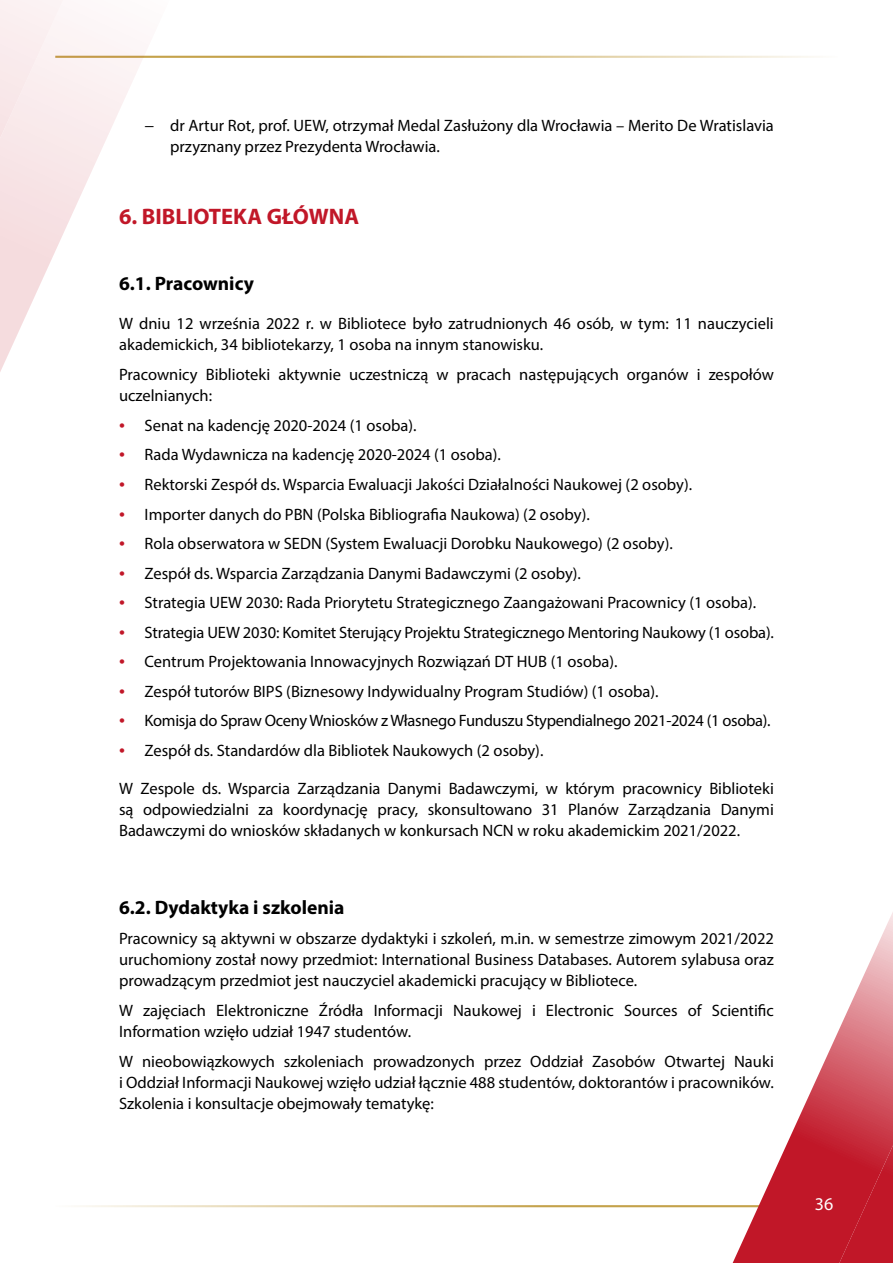
<style>
.page{position:relative;width:893px;height:1263px;background:#fff}
.page>*{position:absolute;margin:0;border:0;box-sizing:border-box;transform-origin:0 0}
.t1{font:700 22.5px "Myriad Pro";color:#c11728}
.t2{font:700 19.5px "Myriad Pro";color:#000}
.t3{font:18px "Myriad Pro";color:#fff}
.t4{font:16.5px/21px "Myriad Pro";color:#000}
.t5{font:16.5px "Myriad Pro";letter-spacing:-.02em;color:#000}
.s1{font-size:21px;color:#c11728}
</style>
<div class="page">
<hr style="left:55px;top:56px;width:783px;height:2px;background:#c4a24b">
<hr style="left:55px;top:1205px;width:776px;height:2px;background:#c4a24b">
<svg style="left:103px;top:42px;width:74px;height:104px"></svg>
<svg style="left:0;top:0;width:103px;height:372px"></svg>
<svg style="left:716px;top:912px;width:177px;height:351px"></svg>
<p class="t4" style="left:170px;top:115px;width:605px;text-indent:-25px">− dr Artur Rot, prof. UEW, otrzymał Medal Zasłużony dla Wrocławia – Merito De Wratislavia przyznany przez Prezydenta Wrocławia.</p>
<h1 class="t1" style="left:119px;top:202px;width:242px">6. BIBLIOTEKA GŁÓWNA</h1>
<p class="t2" style="left:119px;top:271px;width:136px">6.1. Pracownicy</p>
<p class="t4" style="left:119px;top:313px;width:656px">W dniu 12 września 2022 r. w Bibliotece było zatrudnionych 46 osób, w tym: 11 nauczycieli akademickich, 34 bibliotekarzy, 1 osoba na innym stanowisku.</p>
<p class="t4" style="left:119px;top:364px;width:656px">Pracownicy Biblioteki aktywnie uczestniczą w pracach następujących organów i zespołów uczelnianych:</p>
<p class="t4" style="left:119px;top:415px;width:299px"><span class="s1">•</span> Senat na kadencję 2020-2024 (1 osoba).</p>
<p class="t4" style="left:119px;top:444px;width:383px"><span class="s1">•</span> Rada Wydawnicza na kadencję 2020-2024 (1 osoba).</p>
<p class="t4" style="left:119px;top:474px;width:574px"><span class="s1">•</span> Rektorski Zespół ds. Wsparcia Ewaluacji Jakości Działalności Naukowej (2 osoby).</p>
<p class="t4" style="left:119px;top:503px;width:472px"><span class="s1">•</span> Importer danych do PBN (Polska Bibliografia Naukowa) (2 osoby).</p>
<p class="t4" style="left:119px;top:533px;width:555px"><span class="s1">•</span> Rola obserwatora w SEDN (System Ewaluacji Dorobku Naukowego) (2 osoby).</p>
<p class="t4" style="left:119px;top:562px;width:463px"><span class="s1">•</span> Zespół ds. Wsparcia Zarządzania Danymi Badawczymi (2 osoby).</p>
<p class="t4" style="left:119px;top:592px;width:639px"><span class="s1">•</span> Strategia UEW 2030: Rada Priorytetu Strategicznego Zaangażowani Pracownicy (1 osoba).</p>
<p class="t4" style="left:119px;top:621px;width:656px"><span class="s1">•</span> Strategia UEW 2030: Komitet Sterujący Projektu Strategicznego Mentoring Naukowy (1 osoba).</p>
<p class="t4" style="left:119px;top:651px;width:500px"><span class="s1">•</span> Centrum Projektowania Innowacyjnych Rozwiązań DT HUB (1 osoba).</p>
<p class="t4" style="left:119px;top:680px;width:541px"><span class="s1">•</span> Zespół tutorów BIPS (Biznesowy Indywidualny Program Studiów) (1 osoba).</p>
<p class="t5" style="left:119px;top:710px;width:653px"><span class="s1">•</span> Komisja do Spraw Oceny Wniosków z Własnego Funduszu Stypendialnego 2021-2024 (1 osoba).</p>
<p class="t4" style="left:119px;top:739px;width:426px"><span class="s1">•</span> Zespół ds. Standardów dla Bibliotek Naukowych (2 osoby).</p>
<p class="t4" style="left:119px;top:778px;width:656px;text-align:justify">W Zespole ds. Wsparcia Zarządzania Danymi Badawczymi, w którym pracownicy Biblioteki są odpowiedzialni za koordynację pracy, skonsultowano 31 Planów Zarządzania Danymi Badawczymi do wniosków składanych w konkursach NCN w roku akademickim 2021/2022.</p>
<p class="t2" style="left:119px;top:895px;width:227px">6.2. Dydaktyka i szkolenia</p>
<p class="t4" style="left:119px;top:928px;width:656px;text-align:justify">Pracownicy są aktywni w obszarze dydaktyki i szkoleń, m.in. w semestrze zimowym 2021/2022 uruchomiony został nowy przedmiot: International Business Databases. Autorem sylabusa oraz prowadzącym przedmiot jest nauczyciel akademicki pracujący w Bibliotece.</p>
<p class="t4" style="left:119px;top:1000px;width:656px">W zajęciach Elektroniczne Źródła Informacji Naukowej i Electronic Sources of Scientific<br>Information wzięło udział 1947 studentów.</p>
<p class="t4" style="left:119px;top:1051px;width:656px;text-align:justify">W nieobowiązkowych szkoleniach prowadzonych przez Oddział Zasobów Otwartej Nauki i Oddział Informacji Naukowej wzięło udział łącznie 488 studentów, doktorantów i pracowników.<br>Szkolenia i konsultacje obejmowały tematykę:</p>
<p class="t3" style="left:815px;top:1192px;width:20px">36</p>
</div>
